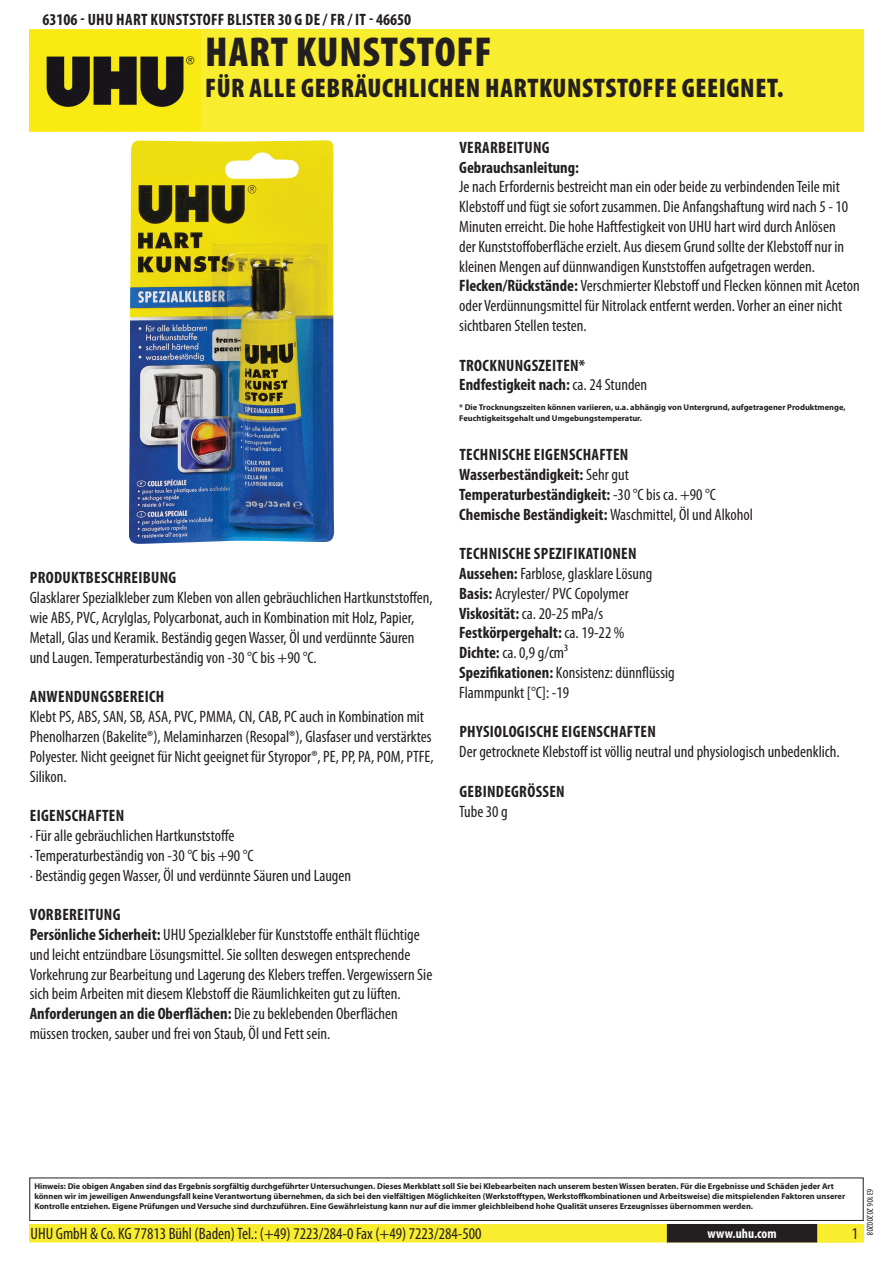
<style>
.page{position:relative;width:893px;height:1263px;background:#fff}
.page>*{position:absolute;margin:0;border:0;box-sizing:border-box;transform-origin:0 0}
.t1{font:900 condensed 42px "Myriad Pro";color:#231f20}
.t2{font:900 condensed 27px "Myriad Pro";letter-spacing:.02em;color:#231f20}
.t3{font:condensed 16.5px/19.8px "Myriad Pro";color:#231f20}
.t4{font:700 condensed 16.5px/19.8px "Myriad Pro";color:#231f20}
.t5{font:700 condensed 16.5px "Myriad Pro";letter-spacing:.02em;color:#231f20}
.t6{font:700 condensed 13.5px "Myriad Pro";color:#fff}
.t7{font:condensed 9px "Myriad Pro";color:#231f20}
.t8{font:700 8.4px/10.1px "Myriad Pro";color:#231f20}
.s1{font-weight:700}
.s2{font-weight:400}
</style>
<div class="page">
<div style="left:30px;top:1225px;width:833px;height:17px;background:#f8ed2e"></div>
<div style="left:29px;top:1224px;width:835px;height:18px;border:2px solid #f8ed2e"></div>
<div style="left:816px;top:1224px;width:44px;height:18px;border:2px solid #f8ed2e"></div>
<div style="left:668px;top:1225px;width:148px;height:17px;background:#231f20"></div>
<div style="left:667px;top:1224px;width:150px;height:18px;border:2px solid #231f20"></div>
<div style="left:29px;top:1177px;width:835px;height:44px;border:1px solid #231f20"></div>
<div style="left:30px;top:30px;width:834px;height:102px;background:#f8ed2e"></div>
<img style="left:30px;top:31px;width:171px;height:100px">
<img style="left:129px;top:140px;width:205px;height:404px">
<p class="t5" style="left:43px;top:9px;width:370px">63106 - UHU HART KUNSTSTOFF Blister 30 g DE / FR / IT - 46650</p>
<h1 class="t1" style="left:205px;top:25px;width:22px">HART</h1>
<h1 class="t1" style="left:296px;top:25px;width:21px">KUNSTSTO</h1>
<h1 class="t1" style="left:456px;top:25px;width:37px">FF</h1>
<h2 class="t2" style="left:205px;top:70px;width:580px">FÜR ALLE GEBRÄUCHLICHEN HARTKUNSTSTOFFE GEEIGNET.</h2>
<p class="t5" style="left:30px;top:568px;width:9px">Produktb</p>
<p class="t5" style="left:94px;top:568px;width:84px">eschreibung</p>
<p class="t3" style="left:30px;top:588px;width:404px">Glasklarer Spezialkleber zum Kleben von allen gebräuchlichen Hartkunststoffen, wie ABS, PVC, Acrylglas, Polycarbonat, auch in Kombination mit Holz, Papier, Metall, Glas und Keramik. Beständig gegen Wasser, Öl und verdünnte Säuren und Laugen. Temperaturbeständig von -30 °C bis +90 °C.</p>
<p class="t5" style="left:30px;top:686px;width:45px">Anwendun</p>
<p class="t5" style="left:100px;top:686px;width:64px">gsbereich</p>
<p class="t3" style="left:30px;top:706px;width:405px">Klebt PS, ABS, SAN, SB, ASA, PVC, PMMA, CN, CAB, PC auch in Kombination mit Phenolharzen (Bakelite®), Melaminharzen (Resopal®), Glasfaser und verstärktes Polyester. Nicht geeignet für Nicht geeignet für Styropor®, PE, PP, PA, POM, PTFE, Silikon.</p>
<p class="t5" style="left:30px;top:805px;width:57px">Eigenschaft</p>
<p class="t5" style="left:109px;top:805px;width:15px">en</p>
<p class="t3" style="left:30px;top:825px;width:323px">· Für alle gebräuchlichen Hartkunststoffe<br>· Temperaturbeständig von -30 °C bis +90 °C<br>· Beständig gegen Wasser, Öl und verdünnte Säuren und Laugen</p>
<p class="t3" style="left:30px;top:904px;width:404px"><span class="s1">Vorbereitung<br>Persönliche Sicherheit:</span> UHU Spezialkleber für Kunststoffe enthält flüchtige und leicht entzündbare Lösungsmittel. Sie sollten deswegen entsprechende Vorkehrung zur Bearbeitung und Lagerung des Klebers treffen. Vergewissern Sie sich beim Arbeiten mit diesem Klebstoff die Räumlichkeiten gut zu lüften.<br><span class="s1">Anforderungen an die Oberflächen:</span> Die zu beklebenden Oberflächen müssen trocken, sauber und frei von Staub, Öl und Fett sein.</p>
<p class="t4" style="left:459px;top:137px;width:121px;text-indent:47px">eitung<br>Gebrauchsanleitung:</p>
<p class="t3" style="left:459px;top:177px;width:402px">Je nach Erfordernis bestreicht man ein oder beide zu verbindenden Teile mit Klebstoff und fügt sie sofort zusammen. Die Anfangshaftung wird nach 5 - 10<br>Minuten erreicht. Die hohe Haftfestigkeit von UHU hart wird durch Anlösen<br>der Kunststoffoberfläche erzielt. Aus diesem Grund sollte der Klebstoff nur in kleinen Mengen auf dünnwandigen Kunststoffen aufgetragen werden.<br><span class="s1">Flecken/Rückstände:</span> Verschmierter Klebstoff und Flecken können mit Aceton oder Verdünnungsmittel für Nitrolack entfernt werden. Vorher an einer nicht sichtbaren Stellen testen.</p>
<p class="t5" style="left:459px;top:355px;width:39px">Trocknun</p>
<p class="t5" style="left:459px;top:137px;width:24px">Verarb</p>
<p class="t4" style="left:459px;top:355px;width:190px;text-align:center">gszeiten*<br>Endfestigkeit nach: <span class="s2">ca. 24 Stunden</span></p>
<p class="t8" style="left:459px;top:402px;width:388px">* Die Trocknungszeiten können variieren, u.a. abhängig von Untergrund, aufgetragener Produktmenge,<br>Feuchtigkeitsgehalt und Umgebungstemperatur.</p>
<p class="t5" style="left:459px;top:444px;width:132px">Techn ische Eigenschaft</p>
<p class="t4" style="left:459px;top:444px;width:295px;text-indent:154px">en Wasserbeständigkeit: <span class="s2">Sehr gut </span>Temperaturbeständigkeit: <span class="s2">-30 °C bis ca. +90 °C </span>Chemische Beständigkeit: <span class="s2">Waschmittel, Öl und Alkohol</span></p>
<p class="t3" style="left:459px;top:544px;width:217px"><span class="s1">Techn ische Spezifikation en<br>Aussehen:</span> Farblose, glasklare Lösung<br><span class="s1">Basis:</span> Acrylester/ PVC Copolymer<br><span class="s1">Viskosität:</span> ca. 20-25 mPa/s<br><span class="s1">Festkörpergehalt:</span> ca. 19-22 %<br><span class="s1">Dichte:</span> ca. 0,9 g/cm³<br><span class="s1">Spezifikationen:</span> Konsistenz: dünnflüssig<br>Flammpunkt [°C]: -19</p>
<p class="t5" style="left:459px;top:722px;width:159px">Physiologische Eigenschaft</p>
<p class="t5" style="left:640px;top:722px;width:15px">en</p>
<p class="t3" style="left:459px;top:742px;width:382px">Der getrocknete Klebstoff ist völlig neutral und physiologisch unbedenklich.</p>
<p class="t5" style="left:459px;top:781px;width:105px">GebindegröSSen</p>
<p class="t3" style="left:459px;top:801px;width:50px">Tube 30 g</p>
<p class="t8" style="left:34px;top:1181px;width:812px">Hinweis: Die obigen Angaben sind das Ergebnis sorgfältig durchgeführter Untersuchungen. Dieses Merkblatt soll Sie bei Klebearbeiten nach unserem besten Wissen beraten. Für die Ergebnisse und Schäden jeder Art können wir im jeweiligen Anwendungsfall keine Verantwortung übernehmen, da sich bei den vielfältigen Möglichkeiten (Werkstofftypen, Werkstoffkombinationen und Arbeitsweise) die mitspielenden Faktoren unserer<br>Kontrolle entziehen. Eigene Prüfungen und Versuche sind durchzuführen. Eine Gewährleistung kann nur auf die immer gleichbleibend hohe Qualität unseres Erzeugnisses übernommen werden.</p>
<p class="t3" style="left:31px;top:1224px;width:453px">UHU GmbH &amp; Co. KG 77813 Bühl (Baden) Tel.: (+49) 7223/284-0 Fax (+49) 7223/284-500</p>
<p class="t6" style="left:707px;top:1225px;width:71px">www.uhu.com</p>
<p class="t3" style="left:852px;top:1224px;width:8px">1</p>
<p class="t7" style="left:875px;top:1189px;width:48px;rotate:90deg">63106 20200208</p>
</div>
